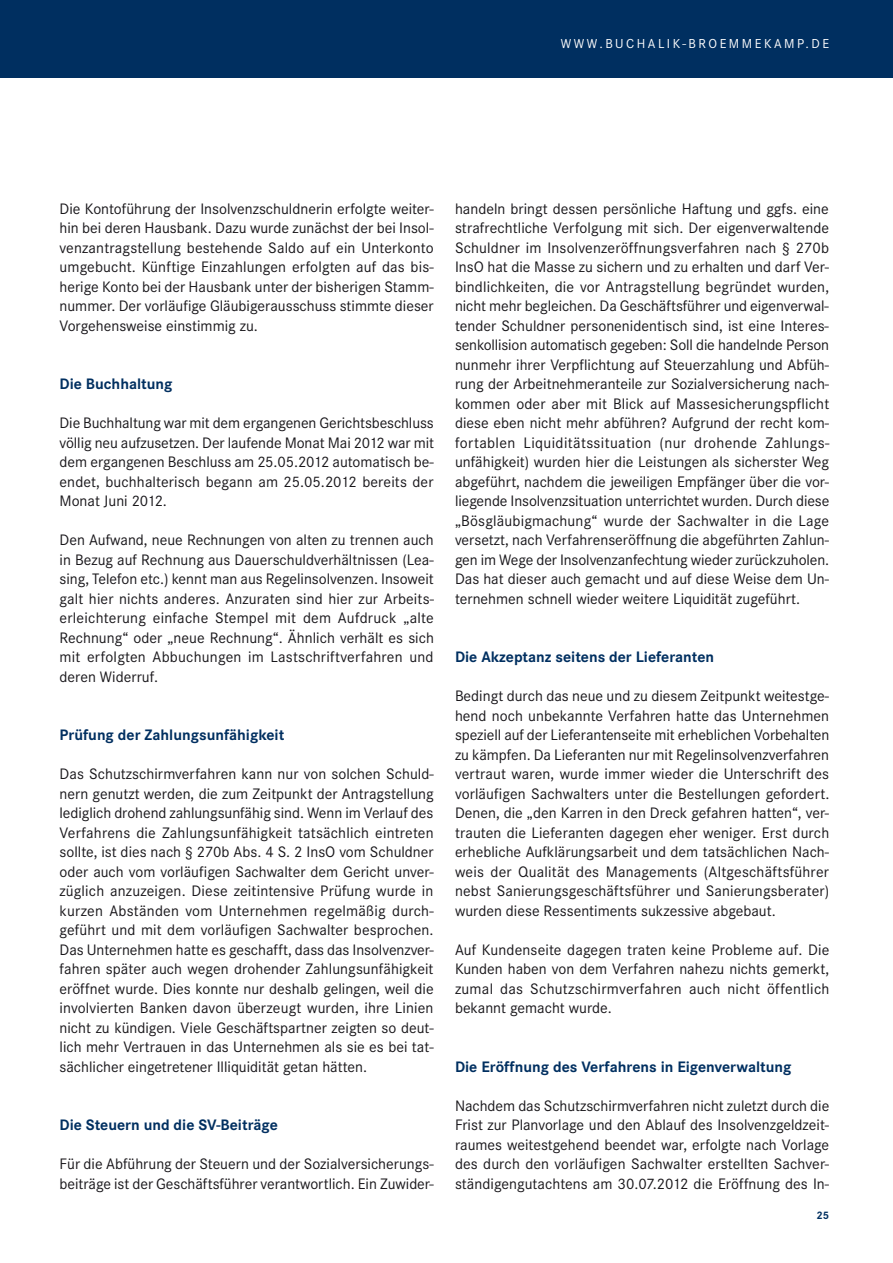
<style>
.page{position:relative;width:893px;height:1263px;background:#fff}
.page>*{position:absolute;margin:0;border:0;box-sizing:border-box;transform-origin:0 0}
.t1{font:15.75px/19.5px "Corporate S";color:#19171b;text-align:justify}
.t2{font:700 15.75px "Corporate S";color:#002f60}
.t3{font:13.5px "Corporate S";letter-spacing:.185em;color:#fff}
.t4{font:700 11.25px "Corporate S";color:#002f60}
</style>
<div class="page">
<div style="left:0;top:0;width:893px;height:78px;background:#002f60"></div>
<p class="t3" style="left:561px;top:36px;width:270px">WWW.BUcHALIK-BROEMMEKAMP.DE</p>
<p class="t1" style="left:60px;top:199px;width:376px">Die Kontoführung der Insolvenzschuldnerin erfolgte weiter&shy;hin bei deren Hausbank. Dazu wurde zunächst der bei Insol&shy;venzantragstellung bestehende Saldo auf ein Unterkonto umgebucht. Künftige Einzahlungen erfolgten auf das bis&shy;herige Konto bei der Hausbank unter der bisherigen Stamm&shy;nummer. Der vorläufige Gläubigerausschuss stimmte dieser Vorgehensweise einstimmig zu.</p>
<p class="t2" style="left:60px;top:375px;width:115px">Die Buchhaltung</p>
<p class="t1" style="left:60px;top:413px;width:376px">Die Buchhaltung war mit dem ergangenen Gerichtsbeschluss völlig neu aufzusetzen. Der laufende Monat Mai 2012 war mit dem ergangenen Beschluss am 25.05.2012 automatisch be&shy;endet, buchhalterisch begann am 25.05.2012 bereits der Monat Juni 2012.</p>
<p class="t1" style="left:60px;top:530px;width:376px">Den Aufwand, neue Rechnungen von alten zu trennen auch in Bezug auf Rechnung aus Dauerschuldverhältnissen (Lea&shy;sing, Telefon etc.) kennt man aus Regelinsolvenzen. Insoweit galt hier nichts anderes. Anzuraten sind hier zur Arbeits&shy;erleichterung einfache Stempel mit dem Aufdruck „alte Rechnung“ oder „neue Rechnung“. Ähnlich verhält es sich mit erfolgten Abbuchungen im Lastschriftverfahren und deren Widerruf.</p>
<p class="t2" style="left:60px;top:726px;width:226px">Prüfung der Zahlungsunfähigkeit</p>
<p class="t1" style="left:60px;top:764px;width:376px">Das Schutzschirmverfahren kann nur von solchen Schuld&shy;nern genutzt werden, die zum Zeitpunkt der Antragstellung lediglich drohend zahlungsunfähig sind. Wenn im Verlauf des Verfahrens die Zahlungsunfähigkeit tatsächlich eintreten sollte, ist dies nach § 270b Abs. 4 S. 2 InsO vom Schuldner oder auch vom vorläufigen Sachwalter dem Gericht unver&shy;züglich anzuzeigen. Diese zeitintensive Prüfung wurde in kurzen Abständen vom Unternehmen regelmäßig durch&shy;geführt und mit dem vorläufigen Sachwalter besprochen.<br>Das Unternehmen hatte es geschafft, dass das Insolvenzver&shy;fahren später auch wegen drohender Zahlungsunfähigkeit eröffnet wurde. Dies konnte nur deshalb gelingen, weil die involvierten Banken davon überzeugt wurden, ihre Linien nicht zu kündigen. Viele Geschäftspartner zeigten so deut&shy;lich mehr Vertrauen in das Unternehmen als sie es bei tat&shy;sächlicher eingetretener Illiquidität getan hätten.</p>
<p class="t2" style="left:60px;top:1116px;width:220px">Die Steuern und die SV-Beiträge</p>
<p class="t1" style="left:60px;top:1154px;width:375px">Für die Abführung der Steuern und der Sozialversicherungs&shy;beiträge ist der Geschäftsführer verantwortlich. Ein Zuwider-</p>
<p class="t1" style="left:455px;top:199px;width:376px">handeln bringt dessen persönliche Haftung und ggfs. eine strafrechtliche Verfolgung mit sich. Der eigenverwaltende Schuldner im Insolvenzeröffnungsverfahren nach § 270b InsO hat die Masse zu sichern und zu erhalten und darf Ver&shy;bindlichkeiten, die vor Antragstellung begründet wurden, nicht mehr begleichen. Da Geschäftsführer und eigenverwal&shy;tender Schuldner personenidentisch sind, ist eine Interes&shy;senkollision automatisch gegeben: Soll die handelnde Person nunmehr ihrer Verpflichtung auf Steuerzahlung und Abfüh&shy;rung der Arbeitnehmeranteile zur Sozialversicherung nach&shy;kommen oder aber mit Blick auf Massesicherungspflicht diese eben nicht mehr abführen? Aufgrund der recht kom&shy;fortablen Liquiditätssituation (nur drohende Zahlungs&shy;unfähigkeit) wurden hier die Leistungen als sicherster Weg abgeführt, nachdem die jeweiligen Empfänger über die vor&shy;liegende Insolvenzsituation unterrichtet wurden. Durch diese „Bösgläubigmachung“ wurde der Sachwalter in die Lage versetzt, nach Verfahrenseröffnung die abgeführten Zahlun&shy;gen im Wege der Insolvenzanfechtung wieder zurückzuholen.<br>Das hat dieser auch gemacht und auf diese Weise dem Un&shy;ternehmen schnell wieder weitere Liquidität zugeführt.</p>
<p class="t2" style="left:455px;top:648px;width:261px">Die Akzeptanz seitens der Lieferanten</p>
<p class="t1" style="left:455px;top:686px;width:376px">Bedingt durch das neue und zu diesem Zeitpunkt weitestge&shy;hend noch unbekannte Verfahren hatte das Unternehmen speziell auf der Lieferantenseite mit erheblichen Vorbehalten zu kämpfen. Da Lieferanten nur mit Regelinsolvenzverfahren vertraut waren, wurde immer wieder die Unterschrift des vorläufigen Sachwalters unter die Bestellungen gefordert.<br>Denen, die „den Karren in den Dreck gefahren hatten“, ver&shy;trauten die Lieferanten dagegen eher weniger. Erst durch erhebliche Aufklärungsarbeit und dem tatsächlichen Nach&shy;weis der Qualität des Managements (Altgeschäftsführer nebst Sanierungsgeschäftsführer und Sanierungsberater) wurden diese Ressentiments sukzessive abgebaut.</p>
<p class="t1" style="left:455px;top:940px;width:376px">Auf Kundenseite dagegen traten keine Probleme auf. Die Kunden haben von dem Verfahren nahezu nichts gemerkt, zumal das Schutzschirmverfahren auch nicht öffentlich bekannt gemacht wurde.</p>
<p class="t2" style="left:455px;top:1058px;width:338px">Die Eröffnung des Verfahrens in Eigenverwaltung</p>
<p class="t1" style="left:455px;top:1096px;width:376px">Nachdem das Schutzschirmverfahren nicht zuletzt durch die Frist zur Planvorlage und den Ablauf des Insolvenzgeldzeit&shy;raumes weitestgehend beendet war, erfolgte nach Vorlage des durch den vorläufigen Sachwalter erstellten Sachver&shy;ständigengutachtens am 30.07.2012 die Eröffnung des In-</p>
<p class="t4" style="left:816px;top:1209px;width:14px">25</p>
</div>
